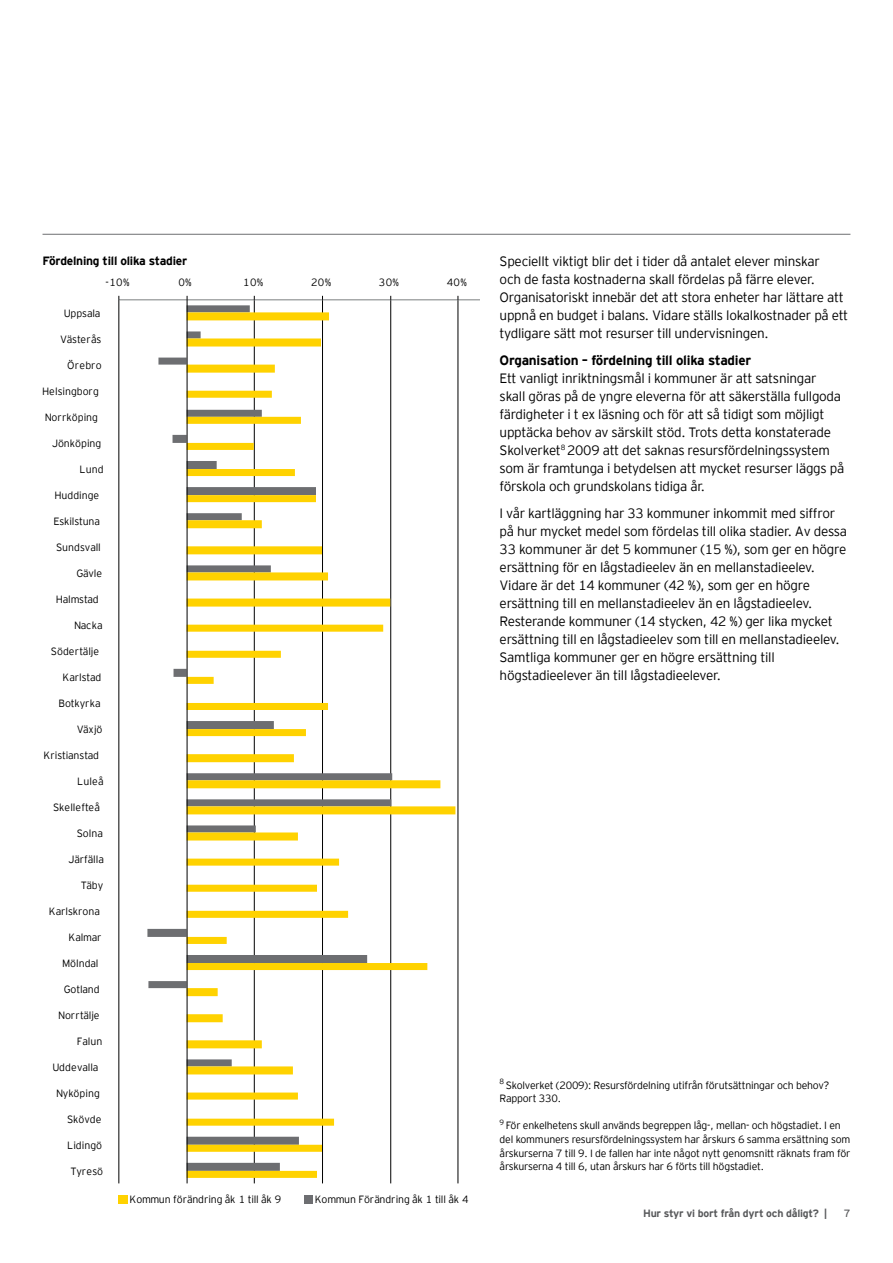
<style>
.page{position:relative;width:893px;height:1263px;background:#fff}
.page>*{position:absolute;margin:0;border:0;box-sizing:border-box;transform-origin:0 0}
.t1{font:300 13.5px/18px "EY Interstate";letter-spacing:-.02em;color:#000}
.t2{font:700 13.5px "EY Interstate";letter-spacing:-.02em;color:#000}
.t3{font:700 12px "EY Interstate";letter-spacing:-.02em;color:#000}
.t4{font:300 10.5px/13.6px "EY Interstate";letter-spacing:-.02em;color:#000}
.t5{font:300 10.5px "EY Interstate";color:#000}
.t6{font:700 10.5px "EY Interstate";letter-spacing:-.02em;color:#58595b}
.t7{font:300 10.5px "EY Interstate";letter-spacing:.005em;color:#000}
.t8{font:10.5px "EY Interstate";color:#58595b}
</style>
<div class="page">
<hr style="left:43px;top:234px;width:807px;height:1px;background:#6d6e71">
<div style="left:119px;top:1195px;width:9px;height:8px;background:#ffd200"></div>
<div style="left:304px;top:1195px;width:8px;height:8px;background:#6d6e71"></div>
<hr style="left:458px;top:300px;width:1px;height:883px;background:#000">
<hr style="left:390px;top:300px;width:1px;height:883px;background:#000">
<hr style="left:322px;top:300px;width:1px;height:883px;background:#000">
<hr style="left:254px;top:300px;width:1px;height:883px;background:#000">
<hr style="left:119px;top:300px;width:1px;height:883px;background:#000">
<svg style="left:147px;top:305px;width:245px;height:866px"></svg>
<svg style="left:188px;top:312px;width:267px;height:866px"></svg>
<hr style="left:119px;top:299px;width:360px;height:1px;background:#7b7f80">
<hr style="left:187px;top:300px;width:1px;height:883px;background:#000">
<p class="t1" style="left:500px;top:251px;width:350px">Speciellt viktigt blir det i tider då antalet elever minskar<br>och de fasta kostnaderna skall fördelas på färre elever.<br>Organisatoriskt innebär det att stora enheter har lättare att uppnå en budget i balans. Vidare ställs lokalkostnader på ett tydligare sätt mot resurser till undervisningen.</p>
<p class="t2" style="left:500px;top:350px;width:253px">Organisation – fördelning till olika stadier</p>
<p class="t1" style="left:500px;top:368px;width:346px">Ett vanligt inriktningsmål i kommuner är att satsningar skall göras på de yngre eleverna för att säkerställa fullgoda färdigheter i t ex läsning och för att så tidigt som möjligt upptäcka behov av särskilt stöd. Trots detta konstaterade Skolverket<sup>8</sup> 2009 att det saknas resursfördelningssystem som är framtunga i betydelsen att mycket resurser läggs på förskola och grundskolans tidiga år.</p>
<p class="t1" style="left:500px;top:503px;width:349px">I vår kartläggning har 33 kommuner inkommit med siffror på hur mycket medel som fördelas till olika stadier. Av dessa 33 kommuner är det 5 kommuner (15 %), som ger en högre ersättning för en lågstadieelev än en mellanstadieelev.<br>Vidare är det 14 kommuner (42 %), som ger en högre ersättning till en mellanstadieelev än en lågstadieelev.<br>Resterande kommuner (14 stycken, 42 %) ger lika mycket ersättning till en lågstadieelev som till en mellanstadieelev.<br>Samtliga kommuner ger en högre ersättning till högstadieelever än till lågstadieelever.</p>
<p class="t3" style="left:43px;top:252px;width:146px">Fördelning till olika stadier</p>
<p class="t4" style="left:105px;top:275px;width:26px">-10%</p>
<p class="t4" style="left:178px;top:275px;width:15px">0%</p>
<p class="t4" style="left:243px;top:275px;width:22px">10%</p>
<p class="t4" style="left:311px;top:275px;width:22px">20%</p>
<p class="t4" style="left:379px;top:275px;width:22px">30%</p>
<p class="t4" style="left:447px;top:275px;width:22px">40%</p>
<p class="t4" style="left:515px;top:275px;width:22px">50%</p>
<p class="t4" style="left:64px;top:306px;width:38px">Uppsala</p>
<p class="t4" style="left:60px;top:332px;width:43px">Västerås</p>
<p class="t4" style="left:67px;top:358px;width:36px">Örebro</p>
<p class="t4" style="left:42px;top:384px;width:58px">Helsingborg</p>
<p class="t5" style="left:45px;top:410px;width:55px">Norrköping</p>
<p class="t5" style="left:52px;top:436px;width:51px">Jönköping</p>
<p class="t4" style="left:79px;top:462px;width:26px">Lund</p>
<p class="t7" style="left:54px;top:488px;width:46px">Huddinge</p>
<p class="t4" style="left:54px;top:514px;width:48px">Eskilstuna</p>
<p class="t4" style="left:56px;top:540px;width:46px">Sundsvall</p>
<p class="t4" style="left:76px;top:566px;width:27px">Gävle</p>
<p class="t4" style="left:56px;top:592px;width:44px">Halmstad</p>
<p class="t4" style="left:74px;top:618px;width:30px">Nacka</p>
<p class="t4" style="left:51px;top:644px;width:50px">Södertälje</p>
<p class="t4" style="left:63px;top:670px;width:40px">Karlstad</p>
<p class="t4" style="left:59px;top:695px;width:44px">Botkyrka</p>
<p class="t4" style="left:77px;top:721px;width:27px">Växjö</p>
<p class="t4" style="left:44px;top:747px;width:57px">Kristianstad</p>
<p class="t4" style="left:77px;top:773px;width:28px">Luleå</p>
<p class="t4" style="left:53px;top:799px;width:49px">Skellefteå</p>
<p class="t4" style="left:77px;top:825px;width:28px">Solna</p>
<p class="t4" style="left:68px;top:851px;width:37px">Järfälla</p>
<p class="t4" style="left:81px;top:877px;width:24px">Täby</p>
<p class="t5" style="left:49px;top:903px;width:53px">Karlskrona</p>
<p class="t4" style="left:69px;top:929px;width:34px">Kalmar</p>
<p class="t4" style="left:62px;top:955px;width:38px">Mölndal</p>
<p class="t4" style="left:64px;top:981px;width:37px">Gotland</p>
<p class="t4" style="left:58px;top:1007px;width:43px">Norrtälje</p>
<p class="t4" style="left:77px;top:1033px;width:27px">Falun</p>
<p class="t4" style="left:52px;top:1059px;width:48px">Uddevalla</p>
<p class="t5" style="left:56px;top:1085px;width:45px">Nyköping</p>
<p class="t4" style="left:67px;top:1111px;width:36px">Skövde</p>
<p class="t4" style="left:67px;top:1137px;width:36px">Lidingö</p>
<p class="t4" style="left:71px;top:1163px;width:34px">Tyresö</p>
<p class="t4" style="left:500px;top:1077px;width:331px"><sup>8</sup> Skolverket (2009): Resursfördelning utifrån förutsättningar och behov?<br>Rapport 330.</p>
<p class="t4" style="left:500px;top:1118px;width:352px"><sup>9</sup> För enkelhetens skull används begreppen låg-, mellan- och högstadiet. I en del kommuners resursfördelningssystem har årskurs 6 samma ersättning som årskurserna 7 till 9. I de fallen har inte något nytt genomsnitt räknats fram för årskurserna 4 till 6, utan årskurs har 6 förts till högstadiet.</p>
<p class="t4" style="left:130px;top:1192px;width:153px">Kommun förändring åk 1 till åk 9</p>
<p class="t4" style="left:315px;top:1192px;width:155px">Kommun Förändring åk 1 till åk 4</p>
<p class="t6" style="left:643px;top:1206px;width:185px">Hur styr vi bort från dyrt och dåligt? |</p>
<p class="t8" style="left:844px;top:1206px;width:8px">7</p>
</div>
